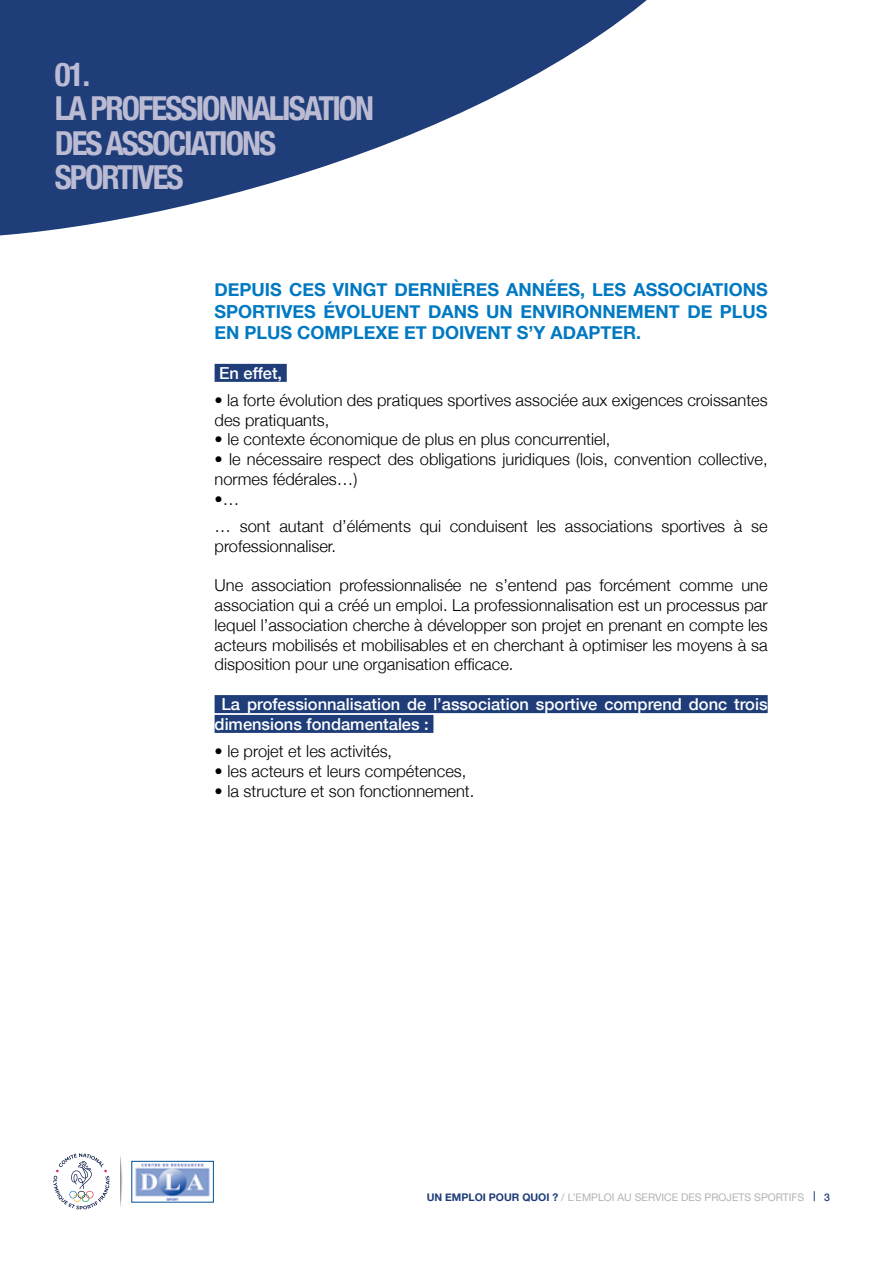
<style>
.page{position:relative;width:893px;height:1263px;background:#fff}
.page>*{position:absolute;margin:0;border:0;box-sizing:border-box;transform-origin:0 0}
.t1{font:700 condensed 33px/34.5px "Helvetica Neue";letter-spacing:-.06em;color:#bbbbd3}
.t2{font:700 18px/21.6px "Helvetica Neue";color:#0079c2;text-align:justify}
.t3{font:300 16.5px/19.8px "Helvetica Neue";color:#000}
.t4{font:500 16.5px/19.8px "Helvetica Neue";color:#fff}
.t5{font:10.5px "Helvetica Neue";color:#b3b2b2}
.t6{font:500 10.5px "Helvetica Neue";color:#1f3d78}
.s1{font-weight:700;color:#1f3d78}
</style>
<div class="page">
<svg style="left:0;top:0;width:647px;height:236px;fill:#1f3d78"></svg>
<div style="left:215px;top:364px;width:72px;height:18px;background:#1f3d78"></div>
<div style="left:215px;top:695px;width:553px;height:18px;background:#1f3d78"></div>
<div style="left:215px;top:715px;width:218px;height:18px;background:#1f3d78"></div>
<svg style="left:120px;top:1156px;width:3px;height:51px"></svg>
<img style="left:135px;top:1163px;width:75px;height:37px">
<svg style="left:53px;top:1153px;width:57px;height:56px"></svg>
<div style="left:132px;top:1161px;width:82px;height:41px;border:1px solid #004f95"></div>
<h1 class="t1" style="left:55px;top:54px;width:321px">01.<br>LA PROFESSIONNALISATION<br>DES ASSOCIATIONS<br>SPORTIVES</h1>
<p class="t2" style="left:215px;top:278px;width:555px">DEPUIS CES VINGT DERNIÈRES ANNÉES, LES ASSOCIATIONS SPORTIVES ÉVOLUENT DANS UN ENVIRONNEMENT DE PLUS EN PLUS COMPLEXE ET DOIVENT S’Y ADAPTER.</p>
<p class="t4" style="left:219px;top:362px;width:64px">En effet,</p>
<p class="t3" style="left:215px;top:389px;width:555px">• la forte évolution des pratiques sportives associée aux exigences croissantes des pratiquants,</p>
<p class="t3" style="left:215px;top:429px;width:397px">• le contexte économique de plus en plus concurrentiel,</p>
<p class="t3" style="left:215px;top:448px;width:555px">• le nécessaire respect des obligations juridiques (lois, convention collective, normes fédérales…)</p>
<p class="t3" style="left:215px;top:484px;width:555px;line-height:27px">•…<br>… sont autant d’éléments qui conduisent les associations sportives à se</p>
<p class="t3" style="left:215px;top:535px;width:123px">professionnaliser.</p>
<p class="t3" style="left:215px;top:574px;width:555px;text-align:justify">Une association professionnalisée ne s’entend pas forcément comme une association qui a créé un emploi. La professionnalisation est un processus par lequel l’association cherche à développer son projet en prenant en compte les acteurs mobilisés et mobilisables et en cherchant à optimiser les moyens à sa disposition pour une organisation efficace.</p>
<p class="t4" style="left:215px;top:694px;width:554px;text-indent:7px">La professionnalisation de l’association sportive comprend donc trois dimensions fondamentales :</p>
<p class="t3" style="left:215px;top:740px;width:179px">• le projet et les activités,</p>
<p class="t3" style="left:215px;top:760px;width:253px">• les acteurs et leurs compétences,</p>
<p class="t3" style="left:215px;top:780px;width:261px">• la structure et son fonctionnement.</p>
<p class="t5" style="left:427px;top:1188px;width:379px"><span class="s1">UN EMPLOI POUR QUOI ?</span> / L’EMPLOI AU SERVICE DES PROJETS SPORTIFS</p>
<p class="t6" style="left:824px;top:1189px;width:7px">3</p>
</div>
